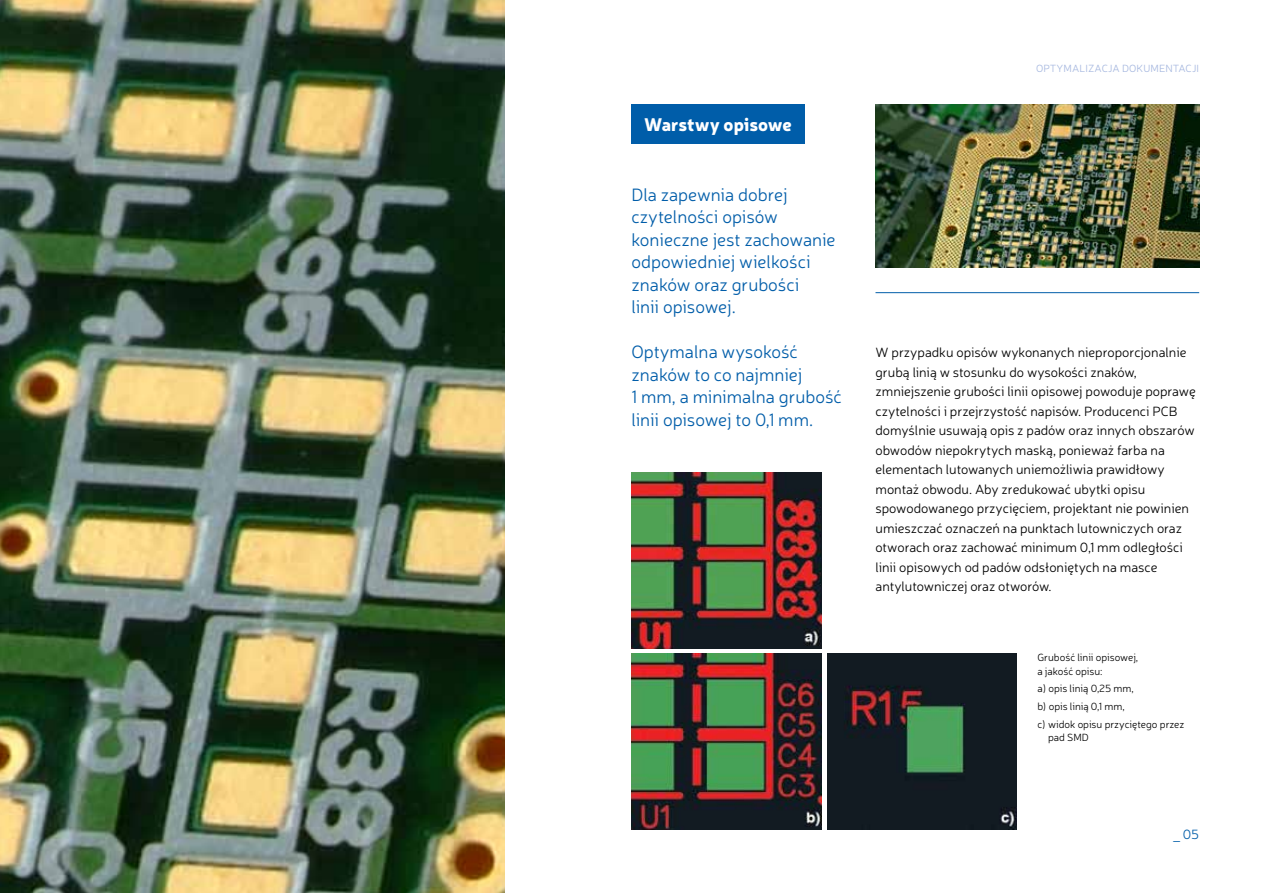
<style>
.page{position:relative;width:1263px;height:893px;background:#fff}
.page>*{position:absolute;margin:0;border:0;box-sizing:border-box;transform-origin:0 0}
.t1{font:300 18px/22.5px "Neris";color:#005da9}
.t2{font:900 18px "Neris";color:#fff}
.t3{font:300 13.5px/19.5px "Neris";color:#000}
.t4{font:300 13.5px "Neris";color:#005da9}
.t5{font:300 10.5px/17.7px "Neris";color:#000}
.t6{font:300 10.5px "Neris";letter-spacing:.01em;color:#a5b7df}
</style>
<div class="page">
<div style="left:631px;top:105px;width:174px;height:39px;background:#005da9"></div>
<img style="left:0;top:1px;width:505px;height:892px">
<hr style="left:875px;top:292px;width:324px;height:1px;background:#005da9">
<img style="left:631px;top:472px;width:191px;height:176px">
<img style="left:632px;top:653px;width:189px;height:176px">
<img style="left:827px;top:653px;width:190px;height:176px">
<img style="left:875px;top:105px;width:324px;height:163px">
<h1 class="t2" style="left:644px;top:111px;width:149px">Warstwy opisowe</h1>
<p class="t6" style="left:1036px;top:61px;width:165px">OPTYMALIZACJA DOKUMENTACJI</p>
<h1 class="t1" style="left:631px;top:183px;width:206px">Dla zapewnia dobrej czytelności opisów konieczne jest zachowanie odpowiedniej wielkości znaków oraz grubości<br>linii opisowej.</h1>
<h1 class="t1" style="left:631px;top:340px;width:212px">Optymalna wysokość znaków to co najmniej<br>1 mm, a minimalna grubość linii opisowej to 0,1 mm.</h1>
<p class="t3" style="left:875px;top:342px;width:322px">W przypadku opisów wykonanych nieproporcjonalnie grubą linią w stosunku do wysokości znaków, zmniejszenie grubości linii opisowej powoduje poprawę czytelności i przejrzystość napisów. Producenci PCB domyślnie usuwają opis z padów oraz innych obszarów obwodów niepokrytych maską, ponieważ farba na elementach lutowanych uniemożliwia prawidłowy montaż obwodu. Aby zredukować ubytki opisu spowodowanego przycięciem, projektant nie powinien umieszczać oznaczeń na punktach lutowniczych oraz otworach oraz zachować minimum 0,1 mm odległości linii opisowych od padów odsłoniętych na masce antylutowniczej oraz otworów.</p>
<p class="t5" style="left:1037px;top:650px;width:102px;line-height:13.5px">Grubość linii opisowej, a jakość opisu:</p>
<p class="t5" style="left:1037px;top:679px;width:148px">a) opis linią 0,25 mm,<br>b) opis linią 0,1 mm,<br>c) widok opisu przyciętego przez</p>
<p class="t5" style="left:1048px;top:728px;width:42px">pad SMD</p>
<p class="t4" style="left:1173px;top:826px;width:27px">_ 05</p>
</div>
